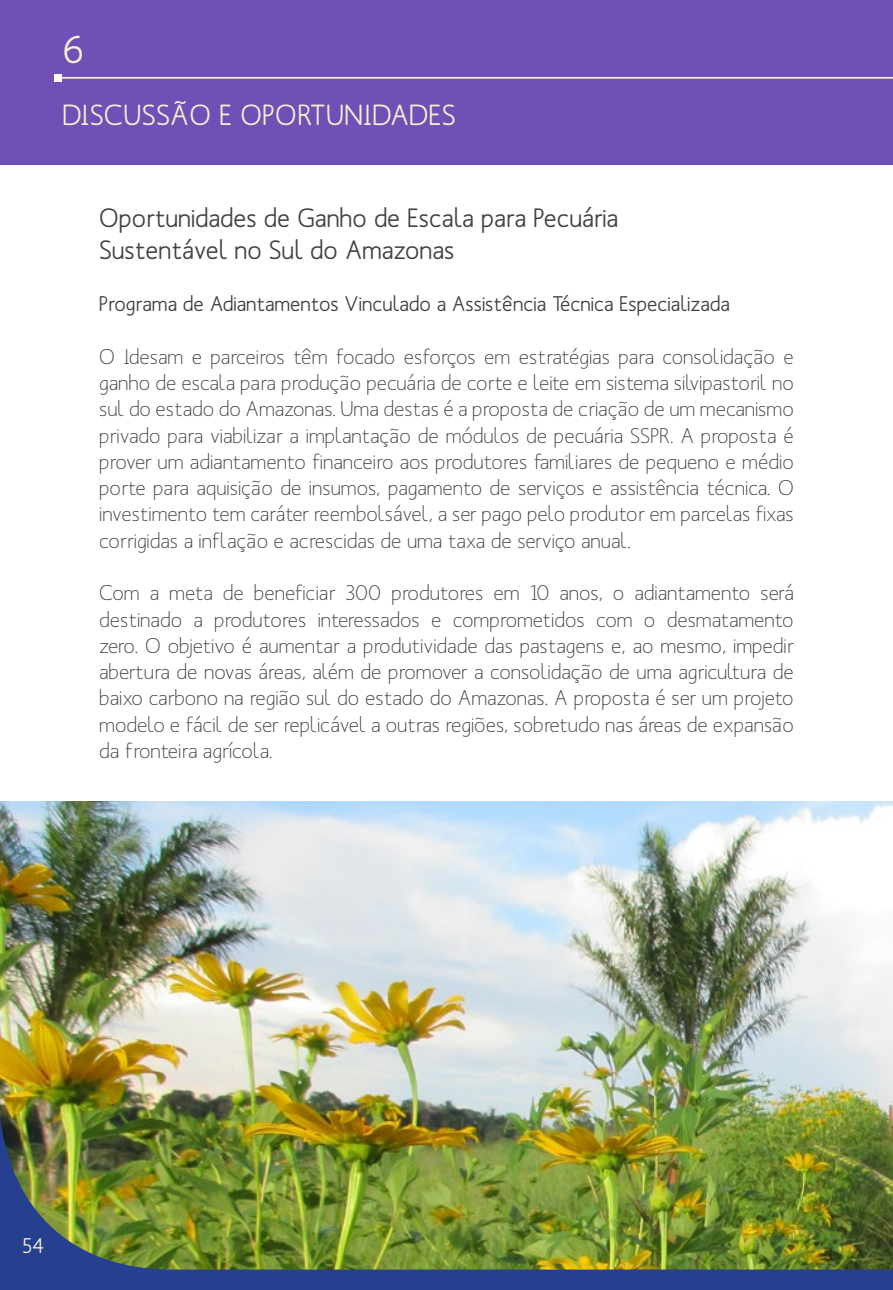
<style>
.page{position:relative;width:893px;height:1290px;background:#fff}
.page>*{position:absolute;margin:0;border:0;box-sizing:border-box;transform-origin:0 0}
.t1{font:500 38.5px "Mank Sans";color:#f9edd1}
.t2{font:500 28.88px "Mank Sans";letter-spacing:.01em;color:#f9edd1}
.t3{font:500 26.25px/31.5px "Mank Sans";color:#414042}
.t4{font:21px/26.2px "Mank Sans";color:#414042;text-align:justify}
.t5{font:500 21px "Mank Sans";color:#414042}
.t6{font:500 21px "Mank Sans";color:#f9edd1}
</style>
<div class="page">
<img style="left:0;top:802px;width:893px;height:313px">
<img style="left:0;top:1115px;width:893px;height:175px">
<div style="left:0;top:0;width:893px;height:165px;background:#6e50b6"></div>
<hr style="left:54px;top:77px;width:839px;height:2px;background:#f9edd1">
<div style="left:54px;top:74px;width:8px;height:8px;background:#fff"></div>
<h1 class="t1" style="left:63px;top:25px;width:23px">6</h1>
<h2 class="t2" style="left:62px;top:96px;width:395px">DISCUSSÃO E OPORTUNIDADES</h2>
<p class="t3" style="left:99px;top:202px;width:521px">Oportunidades de Ganho de Escala para Pecuária<br>Sustentável no Sul do Amazonas</p>
<p class="t5" style="left:99px;top:291px;width:632px">Programa de Adiantamentos Vinculado a Assistência Técnica Especializada</p>
<p class="t4" style="left:99px;top:343px;width:696px">O Idesam e parceiros têm focado esforços em estratégias para consolidação e ganho de escala para produção pecuária de corte e leite em sistema silvipastoril no sul do estado do Amazonas. Uma destas é a proposta de criação de um mecanismo privado para viabilizar a implantação de módulos de pecuária SSPR. A proposta é prover um adiantamento financeiro aos produtores familiares de pequeno e médio porte para aquisição de insumos, pagamento de serviços e assistência técnica. O investimento tem caráter reembolsável, a ser pago pelo produtor em parcelas fixas corrigidas a inflação e acrescidas de uma taxa de serviço anual.</p>
<p class="t4" style="left:99px;top:580px;width:696px">Com a meta de beneficiar 300 produtores em 10 anos, o adiantamento será destinado a produtores interessados e comprometidos com o desmatamento zero. O objetivo é aumentar a produtividade das pastagens e, ao mesmo, impedir abertura de novas áreas, além de promover a consolidação de uma agricultura de baixo carbono na região sul do estado do Amazonas. A proposta é ser um projeto modelo e fácil de ser replicável a outras regiões, sobretudo nas áreas de expansão da fronteira agrícola.</p>
<p class="t6" style="left:22px;top:1233px;width:24px">54</p>
</div>
